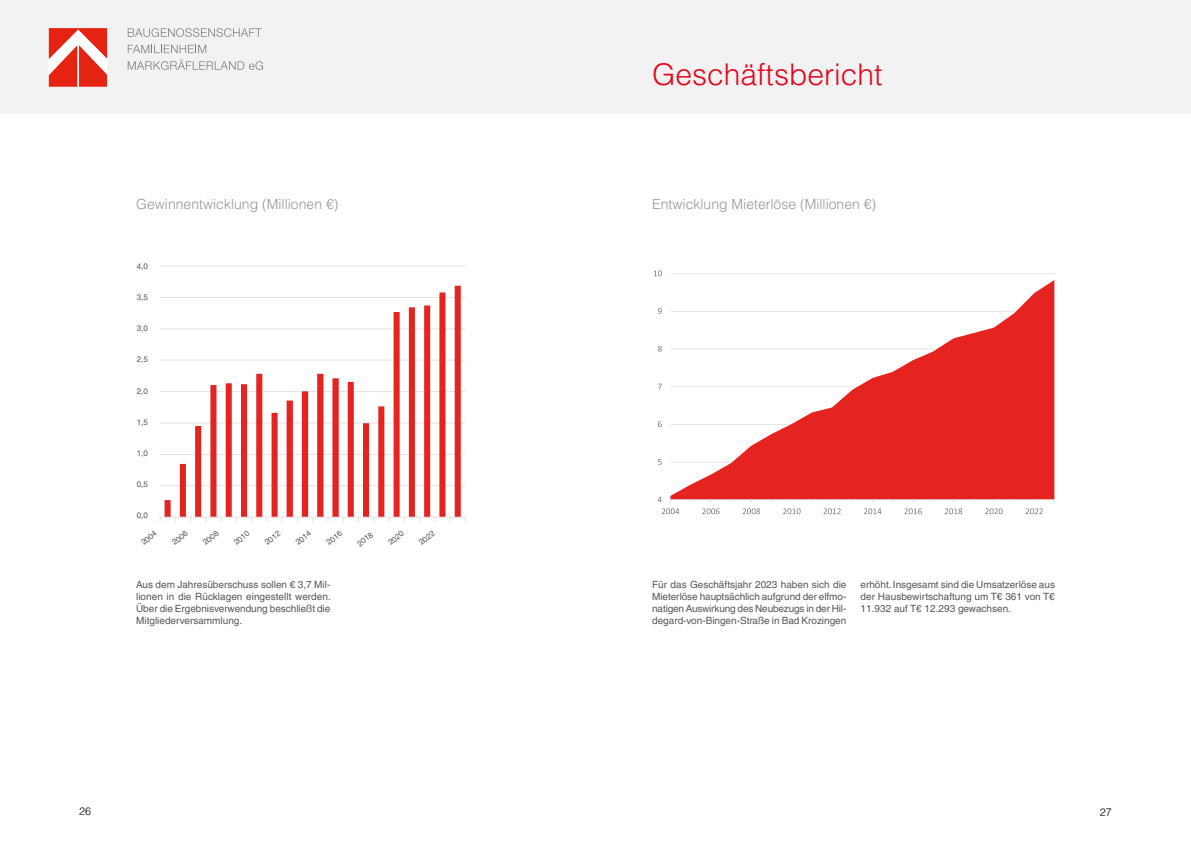
<style>
.page{position:relative;width:1191px;height:842px;background:#fff}
.page>*{position:absolute;margin:0;border:0;box-sizing:border-box;transform-origin:0 0}
.t1{font:300 30px "Helvetica LT Pro";color:#e3051b}
.t2{font:16.8px "Arial";color:#7b7b7b}
.t3{font:300 14px "Helvetica LT Pro";color:#989493}
.t4{font:300 10.7px "Helvetica LT Pro";color:#000}
.t5{font:10px/12px "Helvetica LT Pro";color:#575756;text-align:justify}
.t6{font:8px "Helvetica LT Pro";color:#575756}
.s1{font-family:"Helvetica LT Pro";font-size:8px;color:#575756}
</style>
<div class="page">
<div style="left:0;top:0;width:1191px;height:113px;background:#f3f2f2"></div>
<svg style="left:49px;top:28px;width:58px;height:59px"></svg>
<svg style="left:128px;top:28px;width:134px;height:9px"></svg>
<svg style="left:128px;top:45px;width:78px;height:8px"></svg>
<svg style="left:128px;top:59px;width:135px;height:11px"></svg>
<hr style="left:670px;top:273px;width:384px;height:1px;background:#e3e3e3">
<svg style="left:670px;top:280px;width:384px;height:219px"></svg>
<hr style="left:670px;top:499px;width:384px;height:1px;background:#e3e3e3">
<svg style="left:658px;top:459px;width:3px;height:6px"></svg>
<svg style="left:658px;top:421px;width:4px;height:6px"></svg>
<svg style="left:658px;top:346px;width:4px;height:6px"></svg>
<svg style="left:658px;top:308px;width:3px;height:6px"></svg>
<svg style="left:654px;top:270px;width:8px;height:6px"></svg>
<svg style="left:658px;top:497px;width:21px;height:17px"></svg>
<svg style="left:702px;top:500px;width:17px;height:14px"></svg>
<svg style="left:742px;top:500px;width:18px;height:14px"></svg>
<svg style="left:783px;top:500px;width:17px;height:14px"></svg>
<svg style="left:823px;top:500px;width:17px;height:14px"></svg>
<svg style="left:864px;top:500px;width:17px;height:14px"></svg>
<svg style="left:904px;top:500px;width:17px;height:14px"></svg>
<svg style="left:944px;top:500px;width:18px;height:14px"></svg>
<svg style="left:985px;top:500px;width:17px;height:14px"></svg>
<svg style="left:1025px;top:500px;width:18px;height:14px"></svg>
<hr style="left:160px;top:485px;width:305px;height:1px;background:#e3e3e3">
<hr style="left:160px;top:454px;width:305px;height:1px;background:#e3e3e3">
<hr style="left:160px;top:423px;width:305px;height:1px;background:#e3e3e3">
<hr style="left:160px;top:391px;width:305px;height:1px;background:#e3e3e3">
<hr style="left:160px;top:360px;width:305px;height:1px;background:#e3e3e3">
<hr style="left:160px;top:329px;width:305px;height:1px;background:#e3e3e3">
<hr style="left:160px;top:297px;width:305px;height:1px;background:#e3e3e3">
<hr style="left:160px;top:266px;width:305px;height:1px;background:#e3e3e3">
<svg style="left:165px;top:286px;width:296px;height:231px"></svg>
<hr style="left:160px;top:517px;width:305px;height:1px;background:#e3e3e3">
<h1 class="t1" style="left:652px;top:55px;width:232px">Geschäftsbericht</h1>
<h3 class="t3" style="left:136px;top:195px;width:204px">Gewinnentwicklung (Millionen €)</h3>
<h3 class="t3" style="left:652px;top:195px;width:225px">Entwicklung Mieterlöse (Millionen €)</h3>
<h2 class="t2" style="left:122px;top:254px;width:28px">4,0<span class="s1">4,0</span></h2>
<p class="t6" style="left:137px;top:292px;width:13px">3,5</p>
<p class="t6" style="left:137px;top:324px;width:13px">3,0</p>
<p class="t6" style="left:137px;top:355px;width:13px">2,5</p>
<p class="t6" style="left:137px;top:386px;width:13px">2,0</p>
<p class="t6" style="left:137px;top:417px;width:13px">1,5</p>
<p class="t6" style="left:137px;top:448px;width:13px">1,0</p>
<p class="t6" style="left:137px;top:480px;width:13px">0,5</p>
<p class="t6" style="left:137px;top:511px;width:13px">0,0</p>
<p class="t6" style="left:139px;top:540px;width:19px;rotate:-40deg">2004</p>
<p class="t6" style="left:170px;top:540px;width:19px;rotate:-40deg">2006</p>
<p class="t6" style="left:201px;top:540px;width:19px;rotate:-40deg">2008</p>
<p class="t6" style="left:232px;top:540px;width:19px;rotate:-40deg">2010</p>
<p class="t6" style="left:263px;top:540px;width:19px;rotate:-40deg">2012</p>
<p class="t6" style="left:294px;top:540px;width:19px;rotate:-40deg">2014</p>
<p class="t6" style="left:324px;top:540px;width:19px;rotate:-40deg">2016</p>
<p class="t6" style="left:355px;top:541px;width:19px;rotate:-40deg">2018</p>
<p class="t6" style="left:386px;top:540px;width:19px;rotate:-40deg">2020</p>
<p class="t6" style="left:417px;top:540px;width:19px;rotate:-40deg">2022</p>
<p class="t5" style="left:136px;top:578px;width:196px">Aus dem Jahresüberschuss sollen € 3,7 Mil&shy;lionen in die Rücklagen eingestellt werden.<br>Über die Ergebnisverwendung beschließt die Mitgliederversammlung.</p>
<p class="t5" style="left:652px;top:578px;width:196px">Für das Geschäftsjahr 2023 haben sich die Mieterlöse hauptsächlich aufgrund der elfmo&shy;natigen Auswirkung des Neubezugs in der Hil&shy;degard-von-Bingen-Straße in Bad Krozingen</p>
<p class="t5" style="left:860px;top:578px;width:196px">erhöht. Insgesamt sind die Umsatzerlöse aus der Hausbewirtschaftung um T€ 361 von T€ 11.932 auf T€ 12.293 gewachsen.</p>
<p class="t4" style="left:79px;top:805px;width:13px">26</p>
<p class="t4" style="left:1100px;top:805px;width:13px">27</p>
</div>
